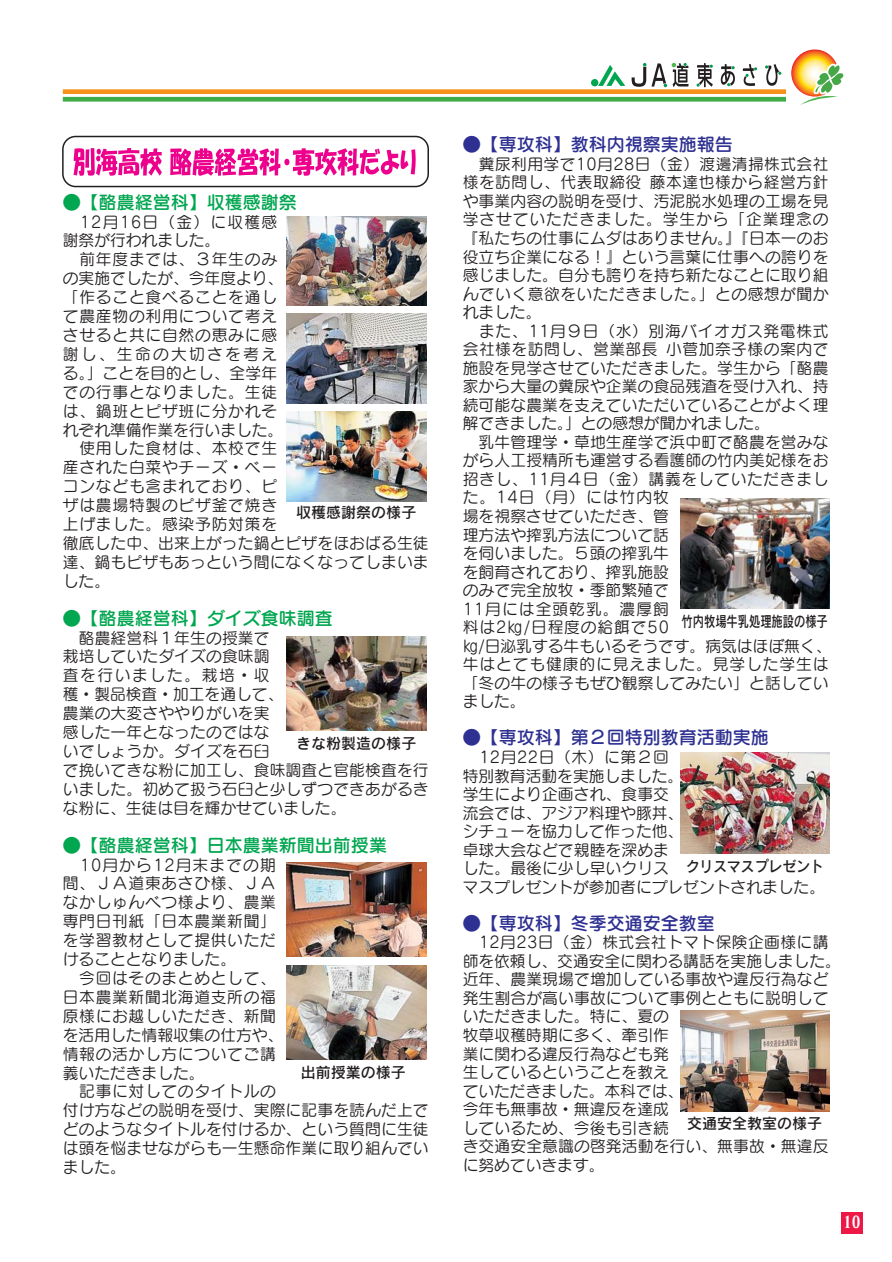
<style>
.page{position:relative;width:892px;height:1262px;background:#fff}
.page>*{position:absolute;margin:0;border:0;box-sizing:border-box;transform-origin:0 0}
.t1{font:18px "Seurat Pro DB 90 pv RKSJ H";color:#00a650}
.t2{font:18px "Seurat Pro DB 90 pv RKSJ H";color:#2e3092}
.t3{font:16.5px "Matisse Pro EB 90 pv RKSJ H";color:#fff;scale:.8 1}
.t4{font:15.75px/18.5px "Seurat Pro M 90 pv RKSJ H";letter-spacing:.01em;color:#231f20}
.t5{font:15.75px/18.9px "Seurat Pro M 90 pv RKSJ H";letter-spacing:.05em;color:#231f20}
.t6{font:15.75px/18.9px "Seurat Pro M 90 pv RKSJ H";letter-spacing:.045em;color:#231f20}
.t7{font:15px "Rodin Pro DB 90 pv RKSJ H";color:#231f20}
.t8{font:15px "Rodin Pro DB 90 pv RKSJ H";color:#231f20;scale:.75 1}
.t9{font:15px "Rodin Pro DB 90 pv RKSJ H";color:#231f20;scale:.92 1}
.s1{font-family:"Seurat Pro EB 90 pv RKSJ H"}
</style>
<div class="page">
<div style="left:841px;top:1211px;width:21px;height:22px;background:#ed1846"></div>
<svg style="left:791px;top:49px;width:52px;height:56px"></svg>
<div style="left:63px;top:97px;width:723px;height:5px;background:#41ad49"></div>
<div style="left:63px;top:89px;width:723px;height:5px;background:#f7931d"></div>
<svg style="left:598px;top:65px;width:27px;height:21px"></svg>
<div style="left:591px;top:79px;width:7px;height:7px;background:#00a650;border-radius:50%"></div>
<svg style="left:631px;top:63px;width:57px;height:24px"></svg>
<svg style="left:696px;top:63px;width:17px;height:24px"></svg>
<svg style="left:720px;top:64px;width:15px;height:22px"></svg>
<svg style="left:743px;top:64px;width:14px;height:22px"></svg>
<svg style="left:765px;top:64px;width:16px;height:22px"></svg>
<div style="left:62px;top:136px;width:367px;height:51px;border:2px solid #231f20;border-radius:13px"></div>
<svg style="left:74px;top:148px;width:88px;height:28px"></svg>
<svg style="left:170px;top:148px;width:245px;height:28px"></svg>
<img style="left:286px;top:216px;width:140px;height:89px">
<img style="left:286px;top:314px;width:140px;height:89px">
<img style="left:286px;top:412px;width:140px;height:89px">
<img style="left:680px;top:498px;width:149px;height:111px">
<img style="left:680px;top:752px;width:149px;height:101px">
<img style="left:680px;top:1010px;width:149px;height:101px">
<img style="left:286px;top:636px;width:140px;height:94px">
<img style="left:286px;top:862px;width:140px;height:94px">
<img style="left:286px;top:965px;width:140px;height:94px">
<p class="t1" style="left:63px;top:195px;width:236px">●【酪農経営科】収穫感謝祭</p>
<p class="t5" style="left:63px;top:214px;width:367px">　12月16日（金）に収穫感<br>謝祭が行われました。<br>　前年度までは、３年生のみ<br>の実施でしたが、今年度より、<br>「作ること食べることを通し<br>て農産物の利用について考え<br>させると共に自然の恵みに感<br>謝し、生命の大切さを考え<br>る。」ことを目的とし、全学年<br>での行事となりました。生徒<br>は、鍋班とピザ班に分かれそ<br>れぞれ準備作業を行いました。<br>　使用した食材は、本校で生<br>産された白菜やチーズ<span class="s1">・</span>ベー<br>コンなども含まれており、ピ<br>ザは農場特製のピザ釜で焼き<br>上げました。感染予防対策を<br>徹底した中、出来上がった鍋とピザをほおばる生徒達、鍋もピザもあっという間になくなってしまいました。</p>
<p class="t1" style="left:63px;top:611px;width:272px">●【酪農経営科】ダイズ食味調査</p>
<p class="t4" style="left:63px;top:630px;width:367px;line-height:18.9px">　酪農経営科１年生の授業で<br>栽培していたダイズの食味調<br>査を行いました。栽培<span class="s1">・</span>収<br>穫<span class="s1">・</span>製品検査<span class="s1">・</span>加工を通して、<br>農業の大変さややりがいを実<br>感した一年となったのではな<br>いでしょうか。ダイズを石臼<br>で挽いてきな粉に加工し、食味調査と官能検査を行いました。初めて扱う石臼と少しずつできあがるきな粉に、生徒は目を輝かせていました。</p>
<p class="t1" style="left:63px;top:838px;width:326px">●【酪農経営科】日本農業新聞出前授業</p>
<p class="t6" style="left:63px;top:857px;width:367px">　10月から12月末までの期<br>間、ＪＡ道東あさひ様、ＪＡ<br>なかしゅんべつ様より、農業<br>専門日刊紙「日本農業新聞」<br>を学習教材として提供いただ<br>けることとなりました。<br>　今回はそのまとめとして、<br>日本農業新聞北海道支所の福<br>原様にお越しいただき、新聞<br>を活用した情報収集の仕方や、<br>情報の活かし方についてご講<br>義いただきました。<br>　記事に対してのタイトルの<br>付け方などの説明を受け、実際に記事を読んだ上でどのようなタイトルを付けるか、という質問に生徒は頭を悩ませながらも一生懸命作業に取り組んでいました。</p>
<p class="t7" style="left:296px;top:507px;width:121px">収穫感謝祭の様子</p>
<p class="t7" style="left:296px;top:737px;width:121px">きな粉製造の様子</p>
<p class="t7" style="left:301px;top:1066px;width:106px">出前授業の様子</p>
<p class="t2" style="left:462px;top:138px;width:272px">●【専攻科】教科内視察実施報告</p>
<p class="t4" style="left:462px;top:157px;width:370px">　糞尿利用学で10月28日（金）渡邊清掃株式会社様を訪問し、代表取締役藤本達也様から経営方針や事業内容の説明を受け、汚泥脱水処理の工場を見学させていただきました。学生から「企業理念の『私たちの仕事にムダはありません。』『日本一のお役立ち企業になる！』という言葉に仕事への誇りを感じました。自分も誇りを持ち新たなことに取り組んでいく意欲をいただきました。」との感想が聞かれました。<br>　また、11月９日（水）別海バイオガス発電株式会社様を訪問し、営業部長小菅加奈子様の案内で施設を見学させていただきました。学生から「酪農家から大量の糞尿や企業の食品残渣を受け入れ、持続可能な農業を支えていただいていることがよく理解できました。」との感想が聞かれました。<br>　乳牛管理学<span class="s1">・</span>草地生産学で浜中町で酪農を営みながら人工授精所も運営する看護師の竹内美妃様をお招きし、11月４日（金）講義をしていただきました。14日（月）には竹内牧<br>場を視察させていただき、管<br>理方法や搾乳方法について話<br>を伺いました。５頭の搾乳牛<br>を飼育されており、搾乳施設<br>のみで完全放牧<span class="s1">・</span>季節繁殖で<br>11月には全頭乾乳。濃厚飼<br>料は2㎏/日程度の給餌で50<br>㎏/日泌乳する牛もいるそうです。病気はほぼ無く、牛はとても健康的に見えました。見学した学生は「冬の牛の様子もぜひ観察してみたい」と話していました。</p>
<p class="t2" style="left:462px;top:730px;width:308px">●【専攻科】第２回特別教育活動実施</p>
<p class="t4" style="left:462px;top:750px;width:364px">　12月22日（木）に第２回<br>特別教育活動を実施しました。<br>学生により企画され、食事交<br>流会では、アジア料理や豚丼、<br>シチューを協力して作った他、<br>卓球大会などで親睦を深めま<br>した。最後に少し早いクリス<br>マスプレゼントが参加者にプレゼントされました。</p>
<p class="t2" style="left:462px;top:916px;width:254px">●【専攻科】冬季交通安全教室</p>
<p class="t4" style="left:462px;top:935px;width:379px">　12月23日（金）株式会社トマト保険企画様に講師を依頼し、交通安全に関わる講話を実施しました。近年、農業現場で増加している事故や違反行為など発生割合が高い事故について事例とともに説明していただきました。特に、夏の<br>牧草収穫時期に多く、牽引作<br>業に関わる違反行為なども発<br>生しているということを教え<br>ていただきました。本科では、<br>今年も無事故<span class="s1">・</span>無違反を達成<br>しているため、今後も引き続<br>き交通安全意識の啓発活動を行い、無事故<span class="s1">・</span>無違反に努めていきます。</p>
<p class="t8" style="left:681px;top:616px;width:196px">竹内牧場牛乳処理施設の様子</p>
<p class="t9" style="left:685px;top:860px;width:151px">クリスマスプレゼント</p>
<p class="t7" style="left:687px;top:1117px;width:136px">交通安全教室の様子</p>
<p class="t3" style="left:843px;top:1215px;width:23px">10</p>
</div>
